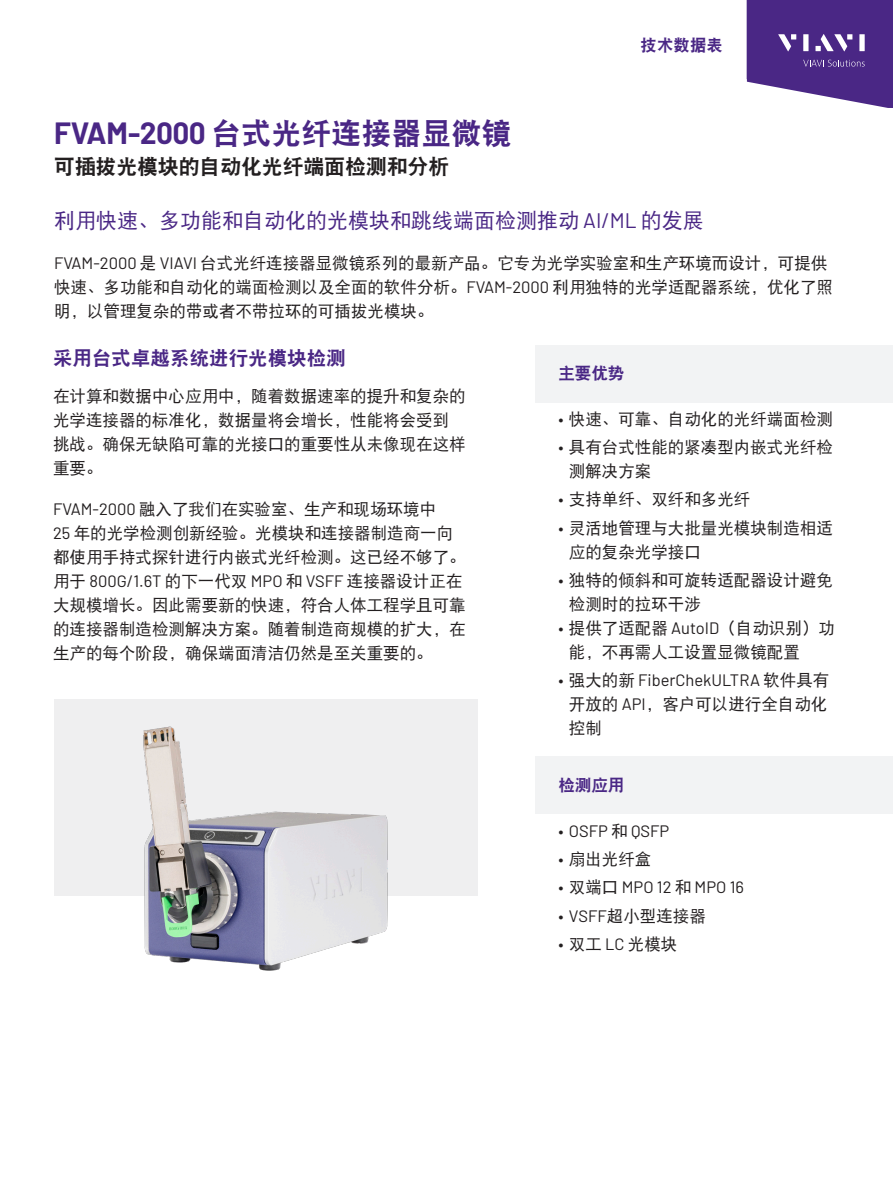
<style>
.page{position:relative;width:893px;height:1191px;background:#fff}
.page>*{position:absolute;margin:0;border:0;box-sizing:border-box;transform-origin:0 0}
.H1_Sub-Brand_20_24{font:30px "DFP Hei W9";color:#4a2785}
.Intro___Call_Out{font:21px "DFP Hei W5";color:#4a2785}
.H2_Product_Name_14_20{font:21px "DFP Hei W9";letter-spacing:-.01em;color:#231f20}
.B-H1_Heading_Purple_13_16{font:19.5px "DFP Hei W9";color:#4a2785}
.Body_Copy{font:16.5px/24px "DFP Hei W5";color:#231f20}
.t1{font:16.5px "Barlow";color:#231f20}
.FB_-_H1_Features_Heading{font:16.5px "DFP Hei W9";color:#4a2785}
.s1{font-family:"Barlow";font-weight:700}
.s2{font-family:"Barlow"}
.s3{font-family:"DFP Hei W5"}
</style>
<div class="page">
<div style="left:54px;top:699px;width:423px;height:196px;background:#efeff0"></div>
<div style="left:536px;top:345px;width:357px;height:58px;background:#f2f3f4"></div>
<div style="left:536px;top:756px;width:357px;height:58px;background:#f2f3f4"></div>
<img style="left:130px;top:726px;width:271px;height:245px">
<svg style="left:747px;top:0;width:146px;height:108px;background:#664898"></svg>
<p class="FB_-_H1_Features_Heading" style="left:641px;top:36px;width:84px">技术数据表</p>
<p class="H1_Sub-Brand_20_24" style="left:54px;top:118px;width:459px"><span class="s1">FVAM-2000</span> 台式光纤连接器显微镜</p>
<p class="H2_Product_Name_14_20" style="left:54px;top:156px;width:397px">可插拔光模块的自动化光纤端面检测和分析</p>
<p class="Intro___Call_Out" style="left:54px;top:210px;width:651px">利用快速、多功能和自动化的光模块和跳线端面检测推动 <span class="s2">AI/ML</span> 的发展</p>
<p class="Body_Copy" style="left:54px;top:251px;width:780px"><span class="s2">FVAM-2000</span> 是 <span class="s2">VIAVI</span> 台式光纤连接器显微镜系列的最新产品。它专为光学实验室和生产环境而设计，可提供快速、多功能和自动化的端面检测以及全面的软件分析。<span class="s2">FVAM-2000</span> 利用独特的光学适配器系统，优化了照明，以管理复杂的带或者不带拉环的可插拔光模块。</p>
<p class="B-H1_Heading_Purple_13_16" style="left:53px;top:348px;width:294px">采用台式卓越系统进行光模块检测</p>
<p class="Body_Copy" style="left:53px;top:383px;width:414px">在计算和数据中心应用中，随着数据速率的提升和复杂的光学连接器的标准化，数据量将会增长，性能将会受到挑战。确保无缺陷可靠的光接口的重要性从未像现在这样重要。</p>
<p class="Body_Copy" style="left:53px;top:496px;width:414px"><span class="s2">FVAM-2000</span> 融入了我们在实验室、生产和现场环境中<br><span class="s2">25</span> 年的光学检测创新经验。光模块和连接器制造商一向都使用手持式探针进行内嵌式光纤检测。这已经不够了。用于 <span class="s2">800G/1.6T</span> 的下一代双 <span class="s2">MPO</span> 和 <span class="s2">VSFF</span> 连接器设计正在大规模增长。因此需要新的快速，符合人体工程学且可靠的连接器制造检测解决方案。随着制造商规模的扩大，在生产的每个阶段，确保端面清洁仍然是至关重要的。</p>
<p class="FB_-_H1_Features_Heading" style="left:558px;top:365px;width:67px">主要优势</p>
<p class="Body_Copy" style="left:558px;top:407px;width:276px"><span class="s2">•</span> 快速、可靠、自动化的光纤端面检测</p>
<p class="Body_Copy" style="left:569px;top:435px;width:265px;text-indent:-10px"><span class="s2">•</span> 具有台式性能的紧凑型内嵌式光纤检测解决方案</p>
<p class="Body_Copy" style="left:558px;top:487px;width:193px"><span class="s2">•</span> 支持单纤、双纤和多光纤</p>
<p class="Body_Copy" style="left:569px;top:515px;width:265px;text-indent:-10px"><span class="s2">•</span> 灵活地管理与大批量光模块制造相适应的复杂光学接口</p>
<p class="Body_Copy" style="left:569px;top:568px;width:265px;text-indent:-10px"><span class="s2">•</span> 独特的倾斜和可旋转适配器设计避免检测时的拉环干涉</p>
<p class="Body_Copy" style="left:569px;top:616px;width:267px;text-indent:-10px"><span class="s2">•</span> 提供了适配器 <span class="s2">AutoID</span>（自动识别）功能，不再需人工设置显微镜配置</p>
<p class="Body_Copy" style="left:569px;top:668px;width:262px;text-indent:-10px"><span class="s2">•</span> 强大的新 <span class="s2">FiberChekULTRA</span> 软件具有开放的 <span class="s2">API</span>，客户可以进行全自动化控制</p>
<p class="FB_-_H1_Features_Heading" style="left:558px;top:777px;width:67px">检测应用</p>
<p class="t1" style="left:558px;top:819px;width:112px">• OSFP <span class="s3">和</span> QSFP</p>
<p class="Body_Copy" style="left:558px;top:847px;width:94px"><span class="s2">•</span> 扇出光纤盒</p>
<p class="t1" style="left:558px;top:875px;width:187px">• <span class="s3">双端口</span> MPO 12 <span class="s3">和</span> MPO 16</p>
<p class="Body_Copy" style="left:558px;top:903px;width:149px"><span class="s2">• VSFF</span>超小型连接器</p>
<p class="Body_Copy" style="left:558px;top:931px;width:120px"><span class="s2">•</span> 双工 <span class="s2">LC</span> 光模块</p>
</div>
